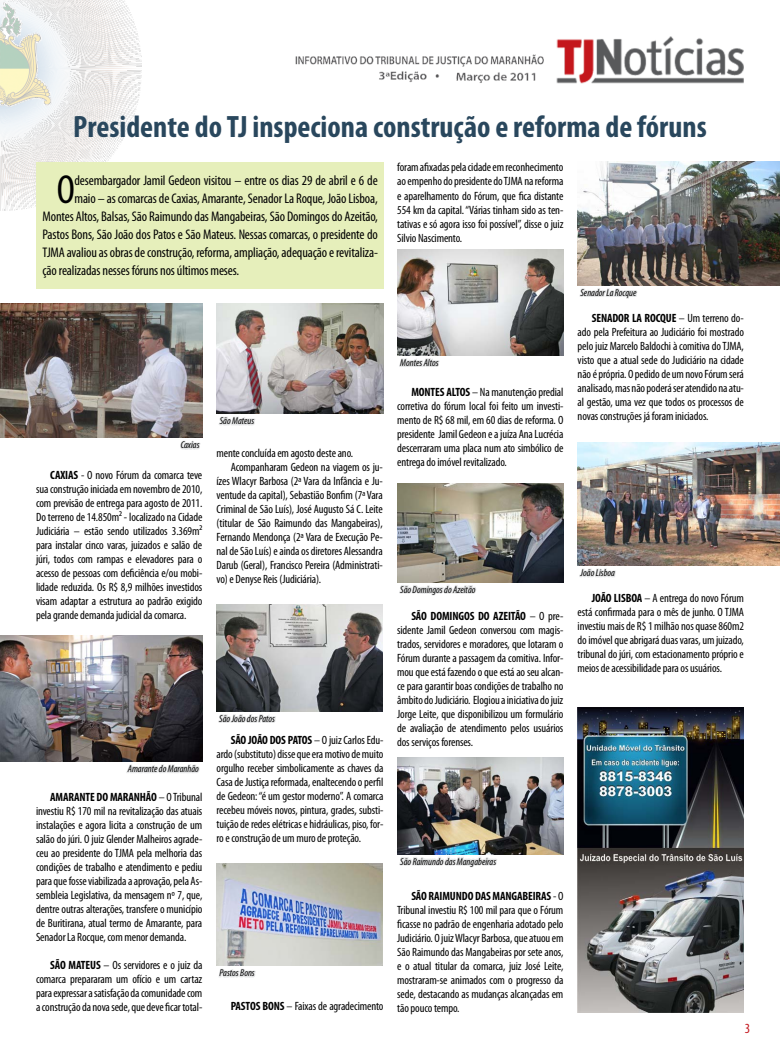
<style>
.page{position:relative;width:780px;height:1049px;background:#fff}
.page>*{position:absolute;margin:0;border:0;box-sizing:border-box;transform-origin:0 0}
.t1{font:condensed 40.7px "Myriad Pro";color:#000}
.t2{font:700 condensed 31px "Myriad Pro";color:#29475d}
.t3{font:condensed 14px "Myriad Pro";letter-spacing:-.01em;color:#000}
.t4{font:condensed 14px "Myriad Pro";color:#c4161c}
.t5{font:condensed 12px/14px "Myriad Pro";letter-spacing:-.01em;color:#000;text-align:justify}
.t6{font:italic condensed 10px "Myriad Pro";color:#000}
.s1{font-weight:700}
</style>
<div class="page">
<img style="left:295px;top:36px;width:449px;height:47px">
<img style="left:0;top:0;width:142px;height:211px">
<img style="left:397px;top:249px;width:166px;height:106px">
<svg style="left:397px;top:341px;width:44px;height:26px"></svg>
<img style="left:0;top:636px;width:202px;height:125px">
<svg style="left:124px;top:747px;width:77px;height:26px"></svg>
<img style="left:577px;top:162px;width:203px;height:124px">
<svg style="left:579px;top:288px;width:59px;height:11px"></svg>
<img style="left:397px;top:758px;width:166px;height:96px">
<img style="left:397px;top:840px;width:101px;height:28px">
<svg style="left:219px;top:969px;width:37px;height:9px"></svg>
<img style="left:216px;top:604px;width:167px;height:107px">
<svg style="left:218px;top:714px;width:58px;height:9px"></svg>
<img style="left:216px;top:863px;width:167px;height:102px">
<img style="left:577px;top:442px;width:203px;height:124px">
<img style="left:397px;top:483px;width:166px;height:99px">
<img style="left:217px;top:303px;width:166px;height:110px">
<svg style="left:579px;top:568px;width:37px;height:10px"></svg>
<svg style="left:397px;top:568px;width:80px;height:28px"></svg>
<svg style="left:217px;top:400px;width:40px;height:26px"></svg>
<img style="left:0;top:303px;width:202px;height:134px">
<svg style="left:178px;top:425px;width:24px;height:25px"></svg>
<div style="left:36px;top:162px;width:347px;height:127px;background:#e6efbb"></div>
<img style="left:577px;top:708px;width:167px;height:305px">
<h2 class="t2" style="left:73px;top:108px;width:635px">Presidente do TJ inspeciona construção e reforma de fóruns</h2>
<h1 class="t1" style="left:57px;top:165px;width:20px">O</h1>
<p class="t3" style="left:74px;top:172px;width:305px">desembargador Jamil Gedeon visitou – entre os dias 29 de abril e 6 de</p>
<p class="t3" style="left:74px;top:190px;width:305px">maio – as comarcas de Caxias, Amarante, Senador La Roque, João Lisboa,</p>
<p class="t3" style="left:43px;top:208px;width:337px">Montes Altos, Balsas, São Raimundo das Mangabeiras, São Domingos do Azeitão,</p>
<p class="t3" style="left:43px;top:226px;width:337px">Pastos Bons, São João dos Patos e São Mateus. Nessas comarcas, o presidente do</p>
<p class="t3" style="left:43px;top:244px;width:337px">TJMA avaliou as obras de construção, reforma, ampliação, adequação e revitaliza-</p>
<p class="t3" style="left:43px;top:262px;width:198px">ção realizadas nesses fóruns nos últimos meses.</p>
<p class="t5" style="left:397px;top:160px;width:168px">foram afixadas pela cidade em reconhecimento ao empenho do presidente do TJMA na reforma e aparelhamento do Fórum, que fica distante 554 km da capital. “Várias tinham sido as ten&shy;tativas e só agora isso foi possível”, disse o juiz Silvio Nascimento.</p>
<p class="t6" style="left:181px;top:439px;width:20px">Caxias</p>
<p class="t5" style="left:36px;top:467px;width:168px;text-indent:14px"><span class="s1">CAXIAS</span> - O novo Fórum da comarca teve sua construção iniciada em novembro de 2010, com previsão de entrega para agosto de 2011.<br>Do terreno de 14.850m² - localizado na Cidade Judiciária – estão sendo utilizados 3.369m² para instalar cinco varas, juizados e salão de júri, todos com rampas e elevadores para o acesso de pessoas com deficiência e/ou mobi&shy;lidade reduzida. Os R$ 8,9 milhões investidos visam adaptar a estrutura ao padrão exigido pela grande demanda judicial da comarca.</p>
<p class="t6" style="left:128px;top:763px;width:73px">Amarante do Maranhão</p>
<p class="t5" style="left:36px;top:789px;width:168px;text-indent:14px"><span class="s1">AMARANTE DO MARANHÃO</span> – O Tribunal investiu R$ 170 mil na revitalização das atuais instalações e agora licita a construção de um salão do júri. O juiz Glender Malheiros agrade&shy;ceu ao presidente do TJMA pela melhoria das condições de trabalho e atendimento e pediu para que fosse viabilizada a aprovação, pela As&shy;sembleia Legislativa, da mensagem nº 7, que, dentre outras alterações, transfere o município de Buritirana, atual termo de Amarante, para Senador La Rocque, com menor demanda.</p>
<p class="t5" style="left:36px;top:957px;width:168px;text-indent:14px"><span class="s1">SÃO MATEUS</span> – Os servidores e o juiz da comarca prepararam um ofício e um cartaz para expressar a satisfação da comunidade com a construção da nova sede, que deve ficar total-</p>
<p class="t6" style="left:220px;top:415px;width:36px">São Mateus</p>
<p class="t5" style="left:216px;top:446px;width:138px">mente concluída em agosto deste ano.</p>
<p class="t5" style="left:231px;top:460px;width:153px">Acompanharam Gedeon na viagem os ju-</p>
<p class="t5" style="left:216px;top:474px;width:168px">ízes Wlacyr Barbosa (2ª Vara da Infância e Ju-</p>
<p class="t5" style="left:216px;top:488px;width:168px">ventude da capital), Sebastião Bonfim (7ª Vara</p>
<p class="t5" style="left:216px;top:502px;width:168px">Criminal de São Luís), José Augusto Sá C. Leite</p>
<p class="t5" style="left:216px;top:516px;width:168px">(titular de São Raimundo das Mangabeiras),</p>
<p class="t5" style="left:216px;top:530px;width:168px">Fernando Mendonça (2ª Vara de Execução Pe-</p>
<p class="t5" style="left:216px;top:544px;width:168px">nal de São Luís) e ainda os diretores Alessandra</p>
<p class="t5" style="left:216px;top:558px;width:168px">Darub (Geral), Francisco Pereira (Administrati-</p>
<p class="t5" style="left:216px;top:572px;width:106px">vo) e Denyse Reis (Judiciária).</p>
<p class="t6" style="left:219px;top:712px;width:57px">São João dos Patos</p>
<p class="t5" style="left:216px;top:733px;width:168px;text-indent:14px"><span class="s1">SÃO JOÃO DOS PATOS</span> – O juiz Carlos Edu&shy;ardo (substituto) disse que era motivo de muito orgulho receber simbolicamente as chaves da Casa de Justiça reformada, enaltecendo o perfil de Gedeon: “é um gestor moderno”. A comarca recebeu móveis novos, pintura, grades, substi&shy;tuição de redes elétricas e hidráulicas, piso, for&shy;ro e construção de um muro de proteção.</p>
<p class="t6" style="left:219px;top:967px;width:37px">Pastos Bons</p>
<p class="t5" style="left:231px;top:999px;width:154px"><span class="s1">PASTOS BONS</span> – Faixas de agradecimento</p>
<p class="t6" style="left:400px;top:357px;width:40px">Montes Altos</p>
<p class="t5" style="left:397px;top:384px;width:168px;text-indent:14px"><span class="s1">MONTES ALTOS</span> – Na manutenção predial corretiva do fórum local foi feito um investi&shy;mento de R$ 68 mil, em 60 dias de reforma. O presidente Jamil Gedeon e a juíza Ana Lucrécia descerraram uma placa num ato simbólico de entrega do imóvel revitalizado.</p>
<p class="t6" style="left:400px;top:583px;width:77px">São Domingos do Azeitão</p>
<p class="t5" style="left:397px;top:608px;width:168px;text-indent:14px"><span class="s1">SÃO DOMINGOS DO AZEITÃO</span> – O pre&shy;sidente Jamil Gedeon conversou com magis&shy;trados, servidores e moradores, que lotaram o Fórum durante a passagem da comitiva. Infor&shy;mou que está fazendo o que está ao seu alcan&shy;ce para garantir boas condições de trabalho no âmbito do Judiciário. Elogiou a iniciativa do juiz Jorge Leite, que disponibilizou um formulário de avaliação de atendimento pelos usuários dos serviços forenses.</p>
<p class="t6" style="left:400px;top:855px;width:97px">São Raimundo das Mangabeiras</p>
<p class="t5" style="left:397px;top:888px;width:168px;text-indent:14px"><span class="s1">SÃO RAIMUNDO DAS MANGABEIRAS</span> - O Tribunal investiu R$ 100 mil para que o Fórum ficasse no padrão de engenharia adotado pelo Judiciário. O juiz Wlacyr Barbosa, que atuou em São Raimundo das Mangabeiras por sete anos, e o atual titular da comarca, juiz José Leite, mostraram-se animados com o progresso da sede, destacando as mudanças alcançadas em tão pouco tempo.</p>
<p class="t6" style="left:580px;top:287px;width:57px">Senador La Rocque</p>
<p class="t5" style="left:577px;top:311px;width:168px;text-indent:14px"><span class="s1">SENADOR LA ROCQUE</span> – Um terreno do&shy;ado pela Prefeitura ao Judiciário foi mostrado pelo juiz Marcelo Baldochi à comitiva do TJMA, visto que a atual sede do Judiciário na cidade não é própria. O pedido de um novo Fórum será analisado, mas não poderá ser atendido na atu&shy;al gestão, uma vez que todos os processos de novas construções já foram iniciados.</p>
<p class="t6" style="left:580px;top:567px;width:36px">João Lisboa</p>
<p class="t5" style="left:577px;top:591px;width:168px;text-indent:14px"><span class="s1">JOÃO LISBOA</span> – A entrega do novo Fórum está confirmada para o mês de junho. O TJMA investiu mais de R$ 1 milhão nos quase 860m2 do imóvel que abrigará duas varas, um juizado, tribunal do júri, com estacionamento próprio e meios de acessibilidade para os usuários.</p>
<p class="t4" style="left:744px;top:1020px;width:10px">3<sub>3</sub></p>
</div>
